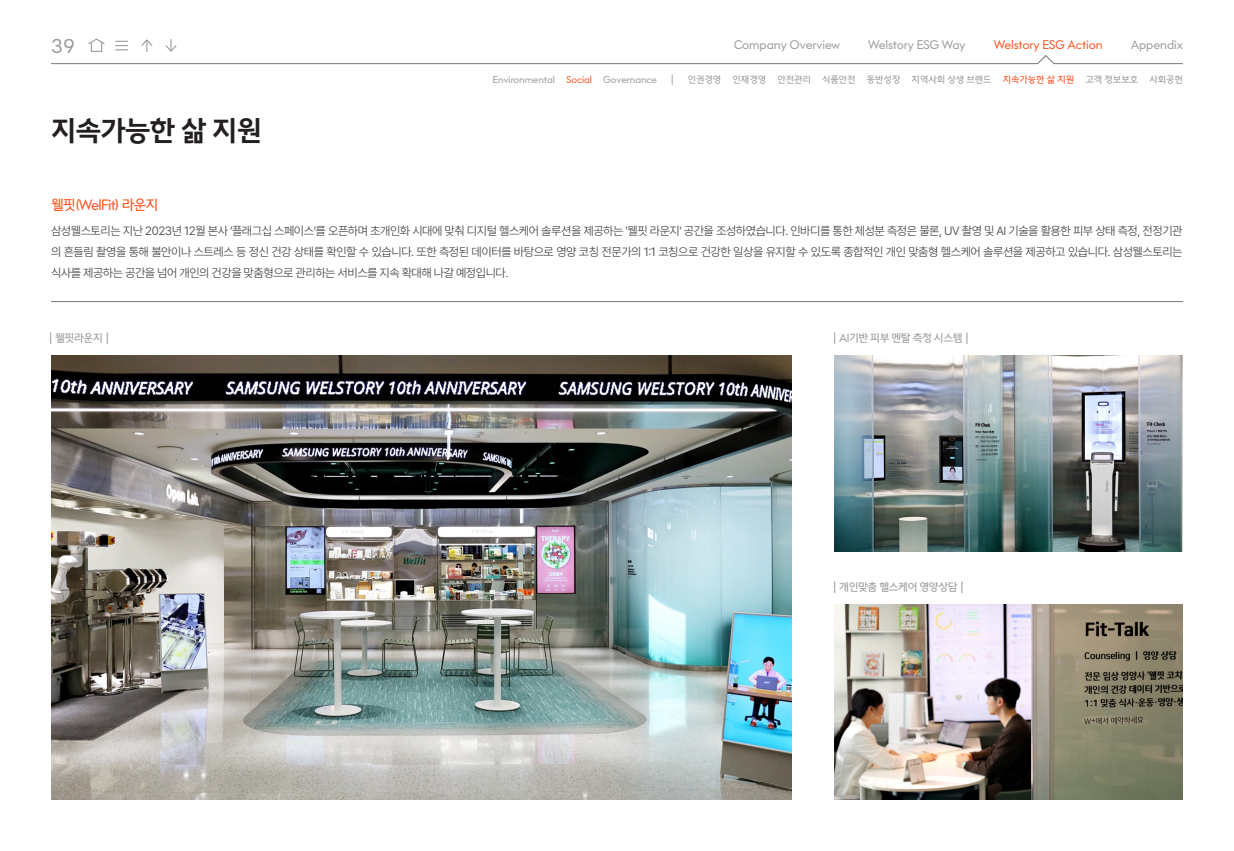
<style>
.page{position:relative;width:1234px;height:851px;background:#fff}
.page>*{position:absolute;margin:0;border:0;box-sizing:border-box;transform-origin:0 0}
.t1{font:700 27px "Welstorygothic";letter-spacing:-.025em;color:#231f20}
.t2{font:18px "Welstorygothic";color:#9e9d9b}
.t3{font:13.5px "Welstorygothic";letter-spacing:-.05em;color:#ff5626}
.t4{font:300 12px/21px "Pretendard";letter-spacing:-.04em;color:#3e3e3f;text-align:justify}
.t5{font:11.25px "Welstorygothic";letter-spacing:-.01em;color:#9e9d9b}
.t6{font:11.25px "Welstorygothic";letter-spacing:-.01em;color:#ff5626}
.t7{font:10.5px "Welstorygothic";letter-spacing:-.04em;color:#9e9d9b}
.t8{font:9px "Welstorygothic";letter-spacing:-.01em;color:#9e9d9b}
.s1{color:#ff5626}
</style>
<div class="page">
<img style="left:51px;top:355px;width:740px;height:444px">
<img style="left:834px;top:355px;width:348px;height:196px">
<img style="left:834px;top:604px;width:348px;height:195px">
<svg style="left:51px;top:38px;width:1131px;height:26px"></svg>
<hr style="left:51px;top:301px;width:1131px;height:1px;background:#777776">
<p class="t2" style="left:51px;top:35px;width:25px">39</p>
<p class="t1" style="left:51px;top:114px;width:213px">지속가능한 삶 지원</p>
<p class="t5" style="left:733px;top:37px;width:108px">Company Overview</p>
<p class="t5" style="left:868px;top:37px;width:99px">Welstory ESG Way</p>
<p class="t6" style="left:993px;top:37px;width:110px">Welstory ESG Action</p>
<p class="t5" style="left:1130px;top:37px;width:54px">Appendix</p>
<p class="t8" style="left:493px;top:74px;width:691px">Environmental <span class="s1">Social</span> Governance ｜ 인권경영 인재경영 안전관리 식품안전 동반성장 지역사회 상생 브랜드 <span class="s1">지속가능한 삶 지원</span> 고객 정보보호 사회공헌</p>
<p class="t3" style="left:51px;top:197px;width:109px">웰핏(WelFit) 라운지</p>
<p class="t4" style="left:51px;top:220px;width:1132px">삼성웰스토리는 지난 2023년 12월 본사 ‘플래그십 스페이스’를 오픈하며 초개인화 시대에 맞춰 디지털 헬스케어 솔루션을 제공하는 '웰핏 라운지' 공간을 조성하였습니다. 인바디를 통한 체성분 측정은 물론, UV 촬영 및 AI 기술을 활용한 피부 상태 측정, 전정기관 의 흔들림 촬영을 통해 불안이나 스트레스 등 정신 건강 상태를 확인할 수 있습니다. 또한 측정된 데이터를 바탕으로 영양 코칭 전문가의 1:1 코칭으로 건강한 일상을 유지할 수 있도록 종합적인 개인 맞춤형 헬스케어 솔루션을 제공하고 있습니다. 삼성웰스토리는 식사를 제공하는 공간을 넘어 개인의 건강을 맞춤형으로 관리하는 서비스를 지속 확대해 나갈 예정입니다.</p>
<p class="t7" style="left:46px;top:331px;width:68px">｜웰핏라운지｜</p>
<p class="t7" style="left:829px;top:331px;width:144px">｜AI기반 피부 멘탈 측정 시스템｜</p>
<p class="t7" style="left:829px;top:580px;width:139px">｜개인맞춤 헬스케어 영양상담｜</p>
</div>
